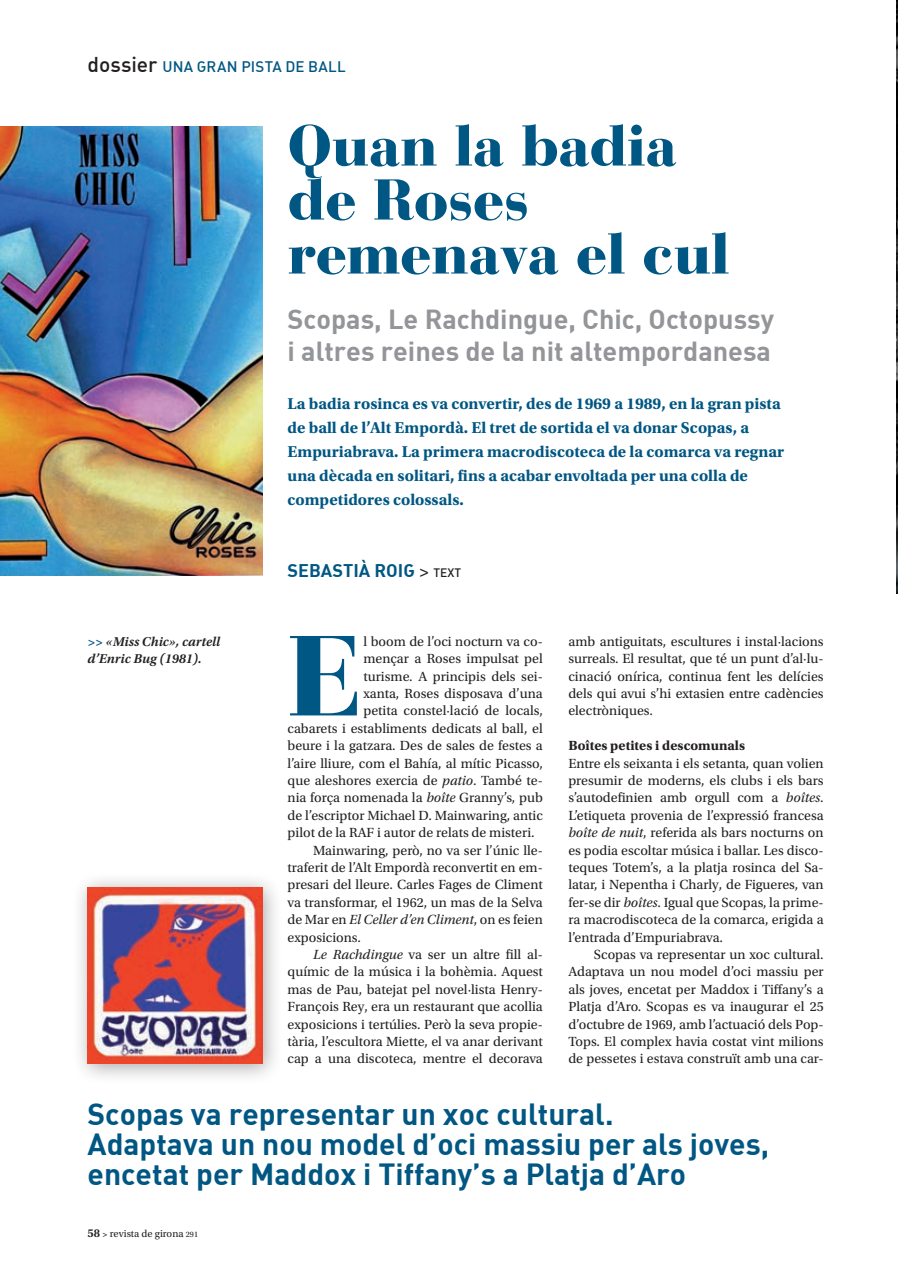
<style>
.page{position:relative;width:898px;height:1281px;background:#fff}
.page>*{position:absolute;margin:0;border:0;box-sizing:border-box;transform-origin:0 0}
.t1{font:900 112.8px "Bauer Bodoni Std";color:#015783}
.Doss_Titol{font:900 57px "Bauer Bodoni Std";letter-spacing:-.01em;color:#015783}
.Doss_Destacat{font:30px/30px "DIN Bold";color:#015783}
.t2{font:27px "DIN Bold";color:#939598}
.t3{font:18px "DIN Bold Alternate";color:#015783}
.Doss_Entradeta{font:700 16.5px/24px "Utopia Std";color:#015783}
.t4{font:15px "DIN Medium Alternate";letter-spacing:.015em;color:#015783}
.t5{font:13.95px/17.4px "Utopia Std";color:#231f20;text-align:justify}
.t6{font:700 13.95px "Utopia Std";color:#231f20}
.Secccions_Peus{font:italic 600 13.5px/17.4px "Utopia Std";color:#231f20}
.t7{font:10.5px "Utopia Std";color:#231f20}
.s1{font-size:21px;color:#231f20}
.s2{color:#015783}
.s3{font-family:"Utopia Std";font-weight:600;color:#231f20}
.s4{font-family:"DIN Medium Alternate";font-size:12px;color:#231f20}
.s5{font-style:italic}
.s6{font-weight:600;font-size:12px}
.s7{font-weight:600;font-size:9px}
.s8{font-size:8.25px}
</style>
<div class="page">
<img style="left:0;top:126px;width:262px;height:449px">
<img style="left:896px;top:5px;width:1px;height:588px">
<div style="left:71px;top:870px;width:211px;height:214px;background:#231f20;opacity:.4"></div>
<img style="left:87px;top:887px;width:175px;height:176px">
<p class="t4" style="left:88px;top:57px;width:259px"><span class="s1">dossier</span> UNA GRAN PISTA DE BALL</p>
<p class="Doss_Titol" style="left:287px;top:111px;width:391px">Quan la badia</p>
<p class="Doss_Titol" style="left:287px;top:165px;width:243px">de Roses</p>
<p class="Doss_Titol" style="left:287px;top:219px;width:443px">remenava el cul</p>
<p class="t2" style="left:287px;top:302px;width:488px">Scopas, Le Rachdingue, Chic, Octopussy</p>
<p class="t2" style="left:287px;top:333px;width:485px">i altres reines de la nit altempordanesa</p>
<p class="Doss_Entradeta" style="left:287px;top:391px;width:498px">La badia rosinca es va convertir, des de 1969 a 1989, en la gran pista de ball de l’Alt Empordà. El tret de sortida el va donar Scopas, a Empuriabrava. La primera macrodiscoteca de la comarca va regnar una dècada en solitari, fins a acabar envoltada per una colla de competidores colossals.</p>
<p class="Secccions_Peus" style="left:88px;top:633px;width:134px"><span class="s2">&gt;&gt;</span> «Miss Chic», cartell d’Enric Bug (1981).</p>
<p class="t3" style="left:287px;top:559px;width:175px">SEBASTIÀ ROIG <span class="s3">&gt;</span> <span class="s4">TEXT</span></p>
<p class="t1" style="left:287px;top:607px;width:77px">E</p>
<p class="t5" style="left:363px;top:633px;width:181px">l boom de l’oci nocturn va co-</p>
<p class="t5" style="left:363px;top:650px;width:181px">mençar a Roses impulsat pel</p>
<p class="t5" style="left:363px;top:667px;width:181px">turisme. A principis dels sei-</p>
<p class="t5" style="left:363px;top:685px;width:181px">xanta, Roses disposava d’una</p>
<p class="t5" style="left:363px;top:702px;width:181px">petita constel·lació de locals,</p>
<p class="t5" style="left:287px;top:720px;width:257px">cabarets i establiments dedicats al ball, el</p>
<p class="t5" style="left:287px;top:737px;width:257px">beure i la gatzara. Des de sales de festes a</p>
<p class="t5" style="left:287px;top:754px;width:257px">l’aire lliure, com el Bahía, al mític Picasso,</p>
<p class="t5" style="left:287px;top:772px;width:257px">que aleshores exercia de <span class="s5">patio</span>. També te-</p>
<p class="t5" style="left:287px;top:789px;width:257px">nia força nomenada la <span class="s5">boîte</span> Granny’s, pub</p>
<p class="t5" style="left:287px;top:807px;width:257px">de l’escriptor Michael D. Mainwaring, antic</p>
<p class="t5" style="left:287px;top:824px;width:248px">pilot de la RAF i autor de relats de misteri.</p>
<p class="t5" style="left:287px;top:841px;width:257px;text-indent:26px">Mainwaring, però, no va ser l’únic lle&shy;traferit de l’Alt Empordà reconvertit en em&shy;presari del lleure. Carles Fages de Climent va transformar, el 1962, un mas de la Selva de Mar en <span class="s5">El Celler d’en Climent</span>, on es feien exposicions.</p>
<p class="t5" style="left:287px;top:946px;width:257px;text-indent:26px"><span class="s5">Le Rachdingue</span> va ser un altre fill al&shy;químic de la música i la bohèmia. Aquest mas de Pau, batejat pel novel·lista Henry-François Rey, era un restaurant que acollia exposicions i tertúlies. Però la seva propie&shy;tària, l’escultora Miette, el va anar derivant cap a una discoteca, mentre el decorava</p>
<p class="t5" style="left:568px;top:633px;width:257px;text-align:left">amb antiguitats, escultures i instal·lacions surreals. El resultat, que té un punt d’al·lu&shy;cinació onírica, continua fent les delícies dels qui avui s’hi extasien entre cadències electròniques.</p>
<p class="t6" style="left:568px;top:737px;width:178px">Boîtes petites i descomunals</p>
<p class="t5" style="left:568px;top:754px;width:257px">Entre els seixanta i els setanta, quan volien presumir de moderns, els clubs i els bars s’autodefinien amb orgull com a <span class="s5">boîtes</span>.<br>L’etiqueta provenia de l’expressió francesa <span class="s5">boîte de nuit</span>, referida als bars nocturns on es podia escoltar música i ballar. Les disco&shy;teques Totem’s, a la platja rosinca del Sa&shy;latar, i Nepentha i Charly, de Figueres, van fer-se dir <span class="s5">boîtes</span>. Igual que Scopas, la prime&shy;ra macrodiscoteca de la comarca, erigida a l’entrada d’Empuriabrava.</p>
<p class="t5" style="left:568px;top:946px;width:257px;text-indent:26px">Scopas va representar un xoc cultural.<br>Adaptava un nou model d’oci massiu per als joves, encetat per Maddox i Tiffany’s a Platja d’Aro. Scopas es va inaugurar el 25 d’octubre de 1969, amb l’actuació dels Pop-Tops. El complex havia costat vint milions de pessetes i estava construït amb una car-</p>
<p class="Doss_Destacat" style="left:88px;top:1098px;width:527px">Scopas va representar un xoc cultural.</p>
<p class="Doss_Destacat" style="left:88px;top:1128px;width:683px">Adaptava un nou model d’oci massiu per als joves, encetat per Maddox i Tiffany’s a Platja d’Aro</p>
<p class="t7" style="left:88px;top:1228px;width:112px"><span class="s6">58</span> <span class="s7">&gt;</span> revista de girona <span class="s8">291</span></p>
</div>
